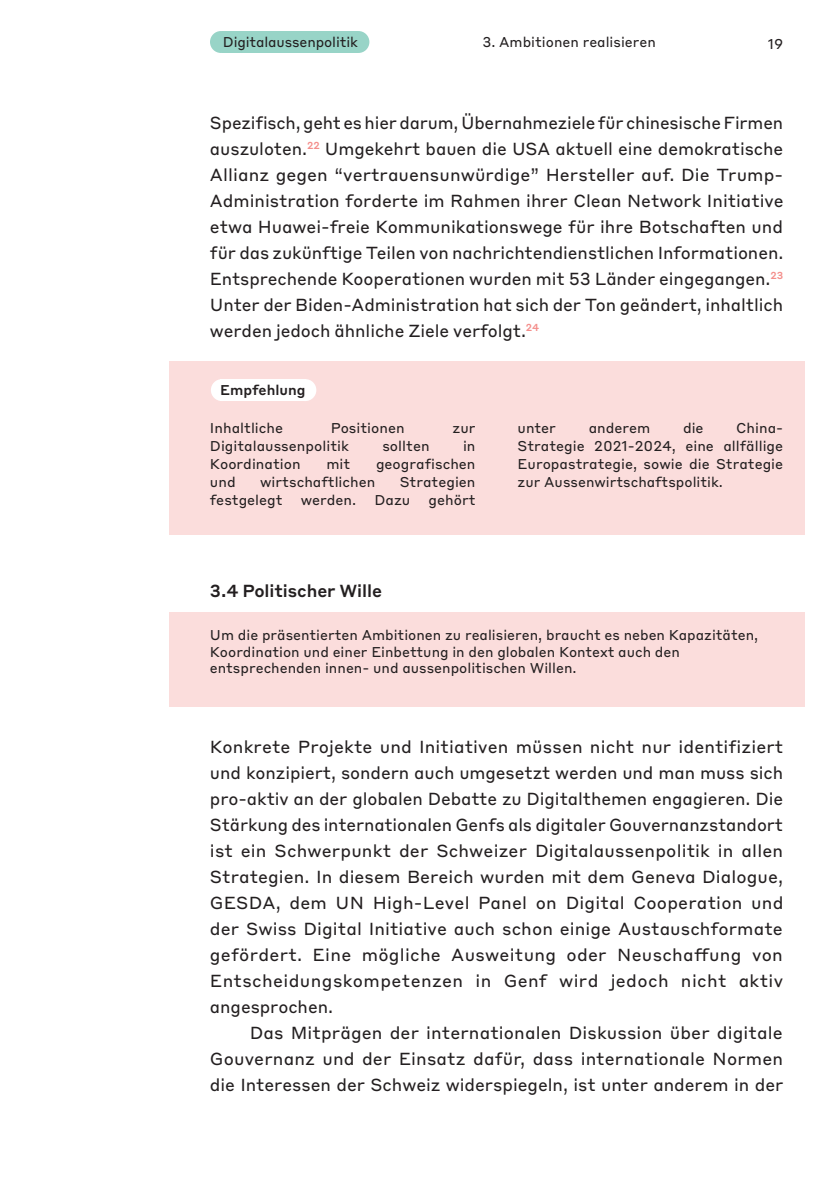
<style>
.page{position:relative;width:840px;height:1191px;background:#fff}
.page>*{position:absolute;margin:0;border:0;box-sizing:border-box;transform-origin:0 0}
.Lauftext_Einspalter{font:17.2px/26px "Styrene B";letter-spacing:-.005em;color:#231f20;text-align:justify}
.Lauftext_Zwischentit{font:500 17.2px "Styrene B";letter-spacing:-.005em;color:#231f20}
.Marginal_Zweispalter{font:14px/18px "Styrene B";color:#231f20;text-align:justify}
.Marginal_Tabellen_In{font:14px/16.8px "Styrene B";color:#231f20}
.Marginal_5mmEinzug_7{font:14px "Styrene B";color:#231f20}
.t1{font:500 14px "Styrene B";color:#231f20}
</style>
<div class="page">
<div style="left:347px;top:31px;width:22px;height:22px;background:#98d4c7;border-radius:50%"></div>
<div style="left:210px;top:31px;width:22px;height:22px;background:#98d4c7;border-radius:50%"></div>
<div style="left:222px;top:31px;width:136px;height:22px;background:#98d4c7"></div>
<div style="left:169px;top:612px;width:635px;height:94px;background:#fbdddc"></div>
<div style="left:169px;top:362px;width:635px;height:173px;background:#fbdddc"></div>
<div style="left:294px;top:379px;width:22px;height:22px;background:#fff;border-radius:50%"></div>
<div style="left:211px;top:379px;width:22px;height:22px;background:#fff;border-radius:50%"></div>
<div style="left:220px;top:379px;width:86px;height:22px;background:#fff"></div>
<p class="Marginal_Tabellen_In" style="left:223px;top:33px;width:136px">Digitalaussenpolitik</p>
<p class="Marginal_5mmEinzug_7" style="left:482px;top:31px;width:175px">3. Ambitionen realisieren</p>
<p class="Marginal_Tabellen_In" style="left:767px;top:34px;width:17px">19</p>
<p class="Lauftext_Einspalter" style="left:210px;top:108px;width:574px">Spezifisch, geht es hier darum, Übernahmeziele für chinesische Firmen auszuloten.<sup>22</sup> Umgekehrt bauen die USA aktuell eine demokratische Allianz gegen “vertrauensunwürdige” Hersteller auf. Die Trump-Administration forderte im Rahmen ihrer Clean Network Initiative etwa Huawei-freie Kommunikationswege für ihre Botschaften und für das zukünftige Teilen von nachrichtendienstlichen Informationen.<br>Entsprechende Kooperationen wurden mit 53 Länder eingegangen.<sup>23<br></sup>Unter der Biden-Administration hat sich der Ton geändert, inhaltlich werden jedoch ähnliche Ziele verfolgt.<sup>24</sup></p>
<p class="t1" style="left:220px;top:378px;width:87px">Empfehlung</p>
<p class="Marginal_Zweispalter" style="left:210px;top:418px;width:75px">Inhaltliche</p>
<p class="Marginal_Zweispalter" style="left:331px;top:418px;width:75px">Positionen</p>
<p class="Marginal_Zweispalter" style="left:452px;top:418px;width:25px">zur</p>
<p class="Marginal_Zweispalter" style="left:210px;top:436px;width:140px">Digitalaussenpolitik</p>
<p class="Marginal_Zweispalter" style="left:382px;top:436px;width:49px">sollten</p>
<p class="Marginal_Zweispalter" style="left:463px;top:436px;width:14px">in</p>
<p class="Marginal_Zweispalter" style="left:210px;top:454px;width:92px">Koordination</p>
<p class="Marginal_Zweispalter" style="left:326px;top:454px;width:25px">mit</p>
<p class="Marginal_Zweispalter" style="left:376px;top:454px;width:101px">geografischen</p>
<p class="Marginal_Zweispalter" style="left:210px;top:472px;width:27px">und</p>
<p class="Marginal_Zweispalter" style="left:260px;top:472px;width:117px">wirtschaftlichen</p>
<p class="Marginal_Zweispalter" style="left:399px;top:472px;width:77px">Strategien</p>
<p class="Marginal_Zweispalter" style="left:210px;top:490px;width:74px">festgelegt</p>
<p class="Marginal_Zweispalter" style="left:300px;top:490px;width:57px">werden.</p>
<p class="Marginal_Zweispalter" style="left:374px;top:490px;width:37px">Dazu</p>
<p class="Marginal_Zweispalter" style="left:428px;top:490px;width:49px">gehört</p>
<p class="Marginal_Zweispalter" style="left:517px;top:418px;width:267px;text-indent:218px">China-Strategie 2021-2024, eine allfällige Europastrategie, sowie die Strategie zur Aussenwirtschaftspolitik.</p>
<p class="Marginal_Zweispalter" style="left:517px;top:418px;width:40px">unter</p>
<p class="Marginal_Zweispalter" style="left:588px;top:418px;width:63px">anderem</p>
<p class="Marginal_Zweispalter" style="left:682px;top:418px;width:22px">die</p>
<p class="Lauftext_Zwischentit" style="left:210px;top:576px;width:173px">3.4 Politischer Wille</p>
<p class="Marginal_Tabellen_In" style="left:210px;top:625px;width:549px">Um die präsentierten Ambitionen zu realisieren, braucht es neben Kapazitäten,<br>Koordination und einer Einbettung in den globalen Kontext auch den entsprechenden innen- und aussenpolitischen Willen.</p>
<p class="Lauftext_Einspalter" style="left:210px;top:732px;width:574px">Konkrete Projekte und Initiativen müssen nicht nur identifiziert und konzipiert, sondern auch umgesetzt werden und man muss sich pro-aktiv an der globalen Debatte zu Digitalthemen engagieren. Die Stärkung des internationalen Genfs als digitaler Gouvernanzstandort ist ein Schwerpunkt der Schweizer Digitalaussenpolitik in allen Strategien. In diesem Bereich wurden mit dem Geneva Dialogue, GESDA, dem UN High-Level Panel on Digital Cooperation und der Swiss Digital Initiative auch schon einige Austauschformate gefördert. Eine mögliche Ausweitung oder Neuschaffung von Entscheidungskompetenzen in Genf wird jedoch nicht aktiv angesprochen.</p>
<p class="Lauftext_Einspalter" style="left:210px;top:1018px;width:574px;text-indent:40px">Das Mitprägen der internationalen Diskussion über digitale Gouvernanz und der Einsatz dafür, dass internationale Normen die Interessen der Schweiz widerspiegeln, ist unter anderem in der</p>
</div>
